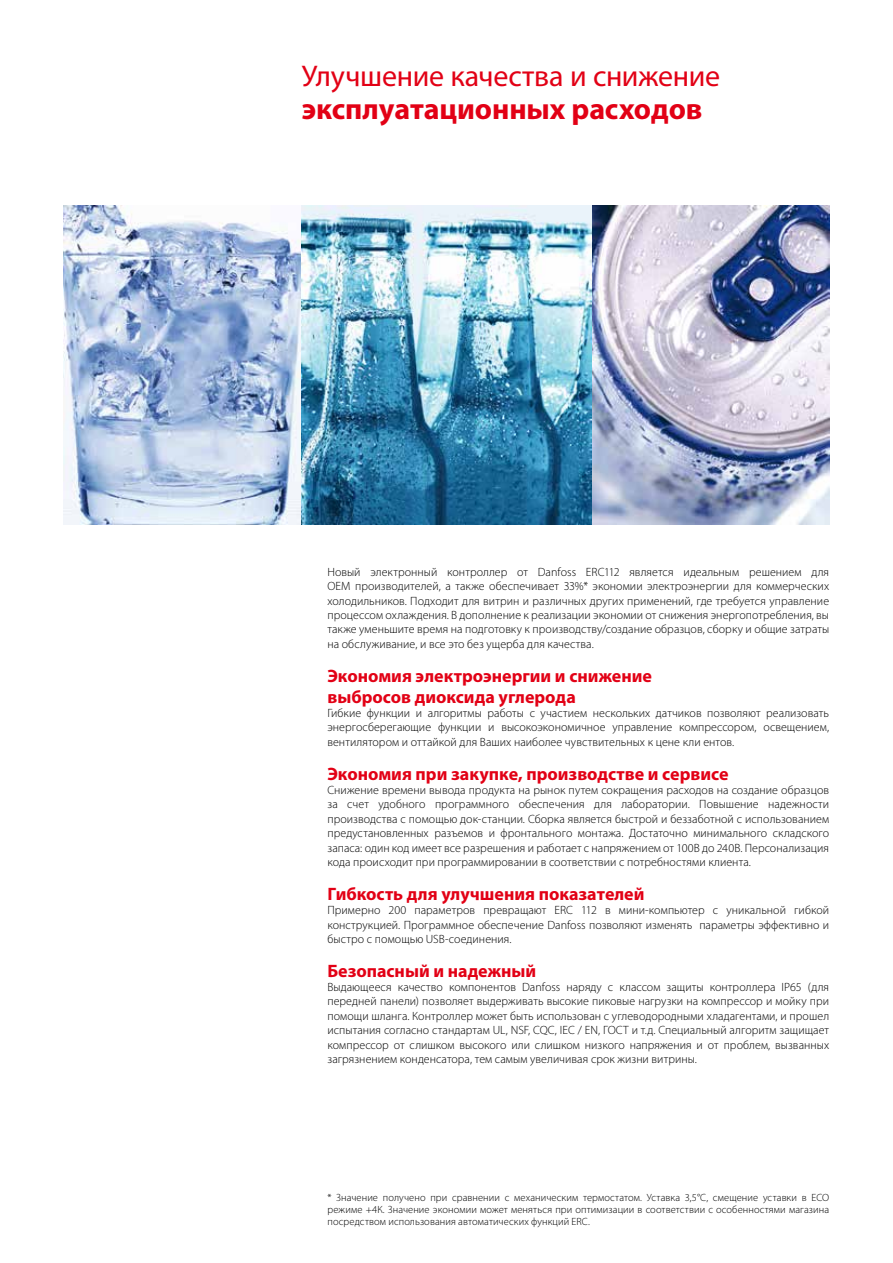
<style>
.page{position:relative;width:893px;height:1263px;background:#fff}
.page>*{position:absolute;margin:0;border:0;box-sizing:border-box;transform-origin:0 0}
.t1{font:30px "Myriad Pro";letter-spacing:-.01em;color:#e20015}
.t2{font:700 30px "Myriad Pro";letter-spacing:-.005em;color:#e20015}
.t3{font:700 18px/21px "Myriad Pro";color:#e20015}
.t4{font:300 12px/14.4px "Myriad Pro";letter-spacing:.005em;color:#000;text-align:justify}
.t5{font:300 10.5px/12px "Myriad Pro";letter-spacing:.01em;color:#000;text-align:justify}
</style>
<div class="page">
<img style="left:64px;top:205px;width:765px;height:319px">
<h1 class="t1" style="left:302px;top:58px;width:420px">Улучшение качества и снижение</h1>
<h1 class="t2" style="left:302px;top:90px;width:402px">эксплуатационных расходов</h1>
<p class="t4" style="left:327px;top:565px;width:503px">Новый электронный контроллер от Danfoss ERC112 является идеальным решением для OEM производителей, а также обеспечивает 33%* экономии электроэнергии для коммерческих холодильников. Подходит для витрин и различных других применений, где требуется управление процессом охлаждения. В дополнение к реализации экономии от снижения энергопотребления, вы также уменьшите время на подготовку к производству/создание образцов, сборку и общие затраты на обслуживание, и все это без ущерба для качества.</p>
<h2 class="t3" style="left:327px;top:664px;width:326px">Экономия электроэнергии и снижение выбросов диоксида углерода</h2>
<p class="t4" style="left:327px;top:706px;width:503px">Гибкие функции и алгоритмы работы с участием нескольких датчиков позволяют реализовать энергосберегающие функции и высокоэкономичное управление компрессором, освещением, вентилятором и оттайкой для Ваших наиболее чувствительных к цене кли ентов.</p>
<h2 class="t3" style="left:327px;top:762px;width:403px">Экономия при закупке, производстве и сервисе</h2>
<p class="t4" style="left:327px;top:783px;width:503px">Снижение времени вывода продукта на рынок путем сокращения расходов на создание образцов за счет удобного программного обеспечения для лаборатории. Повышение надежности производства с помощью док-станции. Сборка является быстрой и беззаботной с использованием предустановленных разъемов и фронтального монтажа. Достаточно минимального складского запаса: один код имеет все разрешения и работает с напряжением от 100В до 240В. Персонализация кода происходит при программировании в соответствии с потребностями клиента.</p>
<h2 class="t3" style="left:327px;top:882px;width:319px">Гибкость для улучшения показателей</h2>
<p class="t4" style="left:327px;top:903px;width:503px">Примерно 200 параметров превращают ERC 112 в мини-компьютер с уникальной гибкой конструкцией. Программное обеспечение Danfoss позволяют изменять параметры эффективно и быстро с помощью USB-соединения.</p>
<h2 class="t3" style="left:327px;top:959px;width:210px">Безопасный и надежный</h2>
<p class="t4" style="left:327px;top:980px;width:503px">Выдающееся качество компонентов Danfoss наряду с классом защиты контроллера IP65 (для передней панели) позволяет выдерживать высокие пиковые нагрузки на компрессор и мойку при помощи шланга. Контроллер может быть использован с углеводородными хладагентами, и прошел испытания согласно стандартам UL, NSF, CQC, IEC / EN, ГОСТ и т.д. Специальный алгоритм защищает компрессор от слишком высокого или слишком низкого напряжения и от проблем, вызванных загрязнением конденсатора, тем самым увеличивая срок жизни витрины.</p>
<p class="t5" style="left:327px;top:1192px;width:503px">* Значение получено при сравнении с механическим термостатом. Уставка 3,5°C, смещение уставки в ECO режиме +4К. Значение экономии может меняться при оптимизации в соответствии с особенностями магазина посредством использования автоматических функций ERC.</p>
</div>
